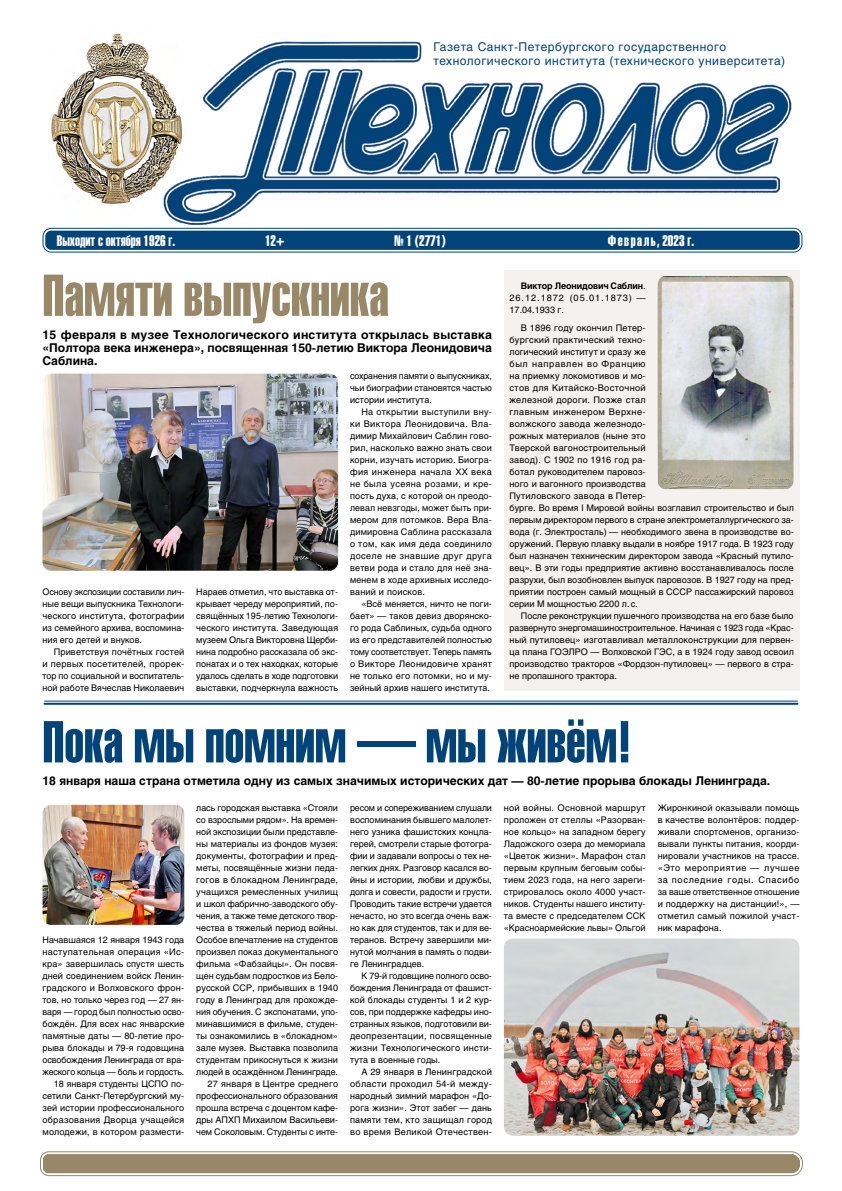
<style>
.page{position:relative;width:842px;height:1191px;background:#fff}
.page>*{position:absolute;margin:0;border:0;box-sizing:border-box;transform-origin:0 0}
.t1{font:58px "Helios Extra Compressed C";color:#024379}
.t2{font:58px "Helios Extra Compressed C";color:#988867}
.t3{font:15px "Helios Extra Compressed C";color:#fff}
.t4{font:15px "Helios Extra Compressed C";letter-spacing:.1em;color:#fff}
.t5{font:700 12px/13px "Helios C";color:#000;text-align:justify}
.t6{font:12px/14.4px "Helios C";letter-spacing:.04em;color:#024379}
.t7{font:9px/12px "Helios C";color:#000;text-align:justify}
.s1{font-weight:700}
</style>
<div class="page">
<img style="left:164px;top:41px;width:635px;height:192px">
<img style="left:51px;top:33px;width:133px;height:182px">
<div style="left:431px;top:39px;width:370px;height:32px;background:#fff"></div>
<svg style="left:40px;top:1151px;width:763px;height:25px;background:#a99b80"></svg>
<div style="left:504px;top:271px;width:295px;height:420px;background:#f4f1ee"></div>
<div style="left:46px;top:231px;width:753px;height:19px;background:#024379;border-radius:6px"></div>
<div style="left:43px;top:228px;width:759px;height:25px;border:1px solid #024379;border-radius:8px"></div>
<div style="left:46px;top:231px;width:753px;height:19px;border:3px solid #024379;border-radius:4px"></div>
<hr style="left:45px;top:701px;width:752px;height:1px;background:#024379">
<hr style="left:45px;top:703px;width:752px;height:2px;background:#024379">
<img style="left:43px;top:373px;width:295px;height:198px">
<img style="left:658px;top:276px;width:135px;height:213px">
<img style="left:43px;top:805px;width:141px;height:120px">
<img style="left:504px;top:938px;width:295px;height:197px">
<h3 class="t6" style="left:433px;top:40px;width:353px">Газета Санкт-Петербургского государственного технологического института (технического университета)</h3>
<h2 class="t3" style="left:57px;top:232px;width:120px">Выходит с октября 1926 г.</h2>
<h2 class="t3" style="left:265px;top:232px;width:21px">12+</h2>
<h2 class="t3" style="left:394px;top:232px;width:53px">№ 1 (2771)</h2>
<h2 class="t4" style="left:608px;top:232px;width:88px">Февраль, 2023г.</h2>
<h1 class="t2" style="left:43px;top:262px;width:348px">Памяти выпускника</h1>
<h3 class="t5" style="left:43px;top:328px;width:451px">15 февраля в музее Технологического института открылась выставка «Полтора века инженера», посвященная 150-летию Виктора Леонидовича Саблина.</h3>
<p class="t7" style="left:509px;top:280px;width:138px;text-indent:11px"><span class="s1">Виктор Леонидович Саблин</span>.<br>26.12.1872 (05.01.1873) — 17.04.1933 г.</p>
<p class="t7" style="left:509px;top:321px;width:286px;text-align:left;text-indent:11px">В 1896 году окончил Петер-<br>бургский практический техно-<br>логический институт и сразу же<br>был направлен во Францию<br>на приемку локомотивов и мо-<br>стов для Китайско-Восточной<br>железной дороги. Позже стал<br>главным инженером Верхне-<br>волжского завода железнодо-<br>рожных материалов (ныне это<br>Тверской вагоностроительный<br>завод). С 1902 по 1916 год ра-<br>ботал руководителем паровоз-<br>ного и вагонного производства<br>Путиловского завода в Петер-<br>бурге. Во время I Мировой войны возглавил строительство и был первым директором первого в стране электрометаллургического за&shy;вода (г. Электросталь) — необходимого звена в производстве во&shy;оружений. Первую плавку выдали в ноябре 1917 года. В 1923 году был назначен техническим директором завода «Красный путило&shy;вец». В эти годы предприятие активно восстанавливалось после разрухи, был возобновлен выпуск паровозов. В 1927 году на пред&shy;приятии построен самый мощный в СССР пассажирский паровоз серии М мощностью 2200 л.с.</p>
<p class="t7" style="left:509px;top:609px;width:286px;text-indent:11px">После реконструкции пушечного производства на его базе было развернуто энергомашиностроительное. Начиная с 1923 года «Крас&shy;ный путиловец» изготавливал металлоконструкции для первен&shy;ца плана ГОЭЛРО — Волховской ГЭС, а в 1924 году завод освоил производство тракторов «Фордзон-путиловец» — первого в стра&shy;не пропашного трактора.</p>
<p class="t7" style="left:350px;top:369px;width:143px">сохранения памяти о выпускниках, чьи биографии становятся частью истории института.</p>
<p class="t7" style="left:350px;top:405px;width:143px;text-indent:11px">На открытии выступили вну&shy;ки Виктора Леонидовича. Вла&shy;димир Михайлович Саблин гово&shy;рил, насколько важно знать свои корни, изучать историю. Биогра&shy;фия инженера начала XX века не была усеяна розами, и кре&shy;пость духа, с которой он преодо&shy;левал невзгоды, может быть при&shy;мером для потомков. Вера Вла&shy;димировна Саблина рассказала о том, как имя деда соединило доселе не знавшие друг друга ветви рода и стало для неё зна&shy;менем в ходе архивных исследо&shy;ваний и поисков.</p>
<p class="t7" style="left:350px;top:597px;width:143px;text-indent:11px">«Всё меняется, ничто не поги&shy;бает» — таков девиз дворянско&shy;го рода Саблиных, судьба одного из его представителей полностью тому соответствует. Теперь память о Викторе Леонидовиче хранят не только его потомки, но и му&shy;зейный архив нашего института.</p>
<h1 class="t1" style="left:43px;top:708px;width:591px">Пока мы помним — мы живём!</h1>
<h3 class="t5" style="left:43px;top:774px;width:729px">18 января наша страна отметила одну из самых значимых исторических дат — 80-летие прорыва блокады Ленинграда.</h3>
<p class="t7" style="left:43px;top:585px;width:143px">Основу экспозиции составили лич&shy;ные вещи выпускника Технологи&shy;ческого института, фотографии из семейного архива, воспомина&shy;ния его детей и внуков.</p>
<p class="t7" style="left:43px;top:645px;width:143px;text-indent:11px">Приветствуя почётных гостей и первых посетителей, прорек&shy;тор по социальной и воспитатель&shy;ной работе Вячеслав Николаевич</p>
<p class="t7" style="left:196px;top:585px;width:143px">Нараев отметил, что выставка от&shy;крывает череду мероприятий, по&shy;свящённых 195-летию Технологи&shy;ческого института. Заведующая музеем Ольга Викторовна Щерби&shy;нина подробно рассказала об экс&shy;понатах и о тех находках, которые удалось сделать в ходе подготовки выставки, подчеркнула важность</p>
<p class="t7" style="left:43px;top:933px;width:143px;text-align:right">Начавшаяся 12 января 1943 года наступательная операция «Ис&shy;кра» завершилась спустя шесть дней соединением войск Ленин&shy;градского и Волховского фрон&shy;тов, но только через год — 27 ян&shy;варя — город был полностью осво&shy;бождён. Для всех нас январские памятные даты — 80-летие про&shy;рыва блокады и 79-я годовщина освобождения Ленинграда от вра&shy;жеского кольца — боль и гордость.<br>18 января студенты ЦСПО по&shy;сетили Санкт-Петербургский му&shy;зей истории профессионального образования Дворца учащейся молодежи, в котором размести-</p>
<p class="t7" style="left:196px;top:801px;width:143px;text-align:right">лась городская выставка «Стояли со взрослыми рядом». На времен&shy;ной экспозиции были представле&shy;ны материалы из фондов музея: документы, фотографии и пред&shy;меты, посвящённые жизни педа&shy;гогов в блокадном Ленинграде, учащихся ремесленных училищ и школ фабрично-заводского обу&shy;чения, а также теме детского твор&shy;чества в тяжелый период войны.<br>Особое впечатление на студентов произвел показ документального фильма «Фабзайцы». Он посвя&shy;щен судьбам подростков из Бело&shy;русской ССР, прибывших в 1940 году в Ленинград для прохожде&shy;ния обучения. С экспонатами, упо&shy;минавшимися в фильме, студен&shy;ты ознакомились в «блокадном» зале музея. Выставка позволила студентам прикоснуться к жизни людей в осаждённом Ленинграде.<br>27 января в Центре среднего профессионального образования прошла встреча с доцентом кафе&shy;дры АПХП Михаилом Васильеви&shy;чем Соколовым. Студенты с инте-</p>
<p class="t7" style="left:350px;top:801px;width:143px">ресом и сопереживанием слушали воспоминания бывшего малолет&shy;него узника фашистских концла&shy;герей, смотрели старые фотогра&shy;фии и задавали вопросы о тех не&shy;легких днях. Разговор касался во&shy;йны и истории, любви и дружбы, долга и совести, радости и грусти.<br>Проводить такие встречи удается нечасто, но это всегда очень важ&shy;но как для студентов, так и для ве&shy;теранов. Встречу завершили ми&shy;нутой молчания в память о подви&shy;ге Ленинградцев.</p>
<p class="t7" style="left:350px;top:969px;width:143px;text-indent:11px">К 79‑й годовщине полного осво&shy;бождения Ленинграда от фашист&shy;кой блокады студенты 1 и 2 кур&shy;сов, при поддержке кафедры ино&shy;странных языков, подготовили ви&shy;деопрезентации, посвященные жизни Технологического инсти&shy;тута в военные годы.</p>
<p class="t7" style="left:350px;top:1065px;width:143px;text-indent:11px">А 29 января в Ленинградской области проходил 54-й между&shy;народный зимний марафон «До&shy;рога жизни». Этот забег — дань памяти тем, кто защищал город во время Великой Отечествен-</p>
<p class="t7" style="left:504px;top:801px;width:143px">ной войны. Основной маршрут проложен от стеллы «Разорван&shy;ное кольцо» на западном берегу Ладожского озера до мемориала «Цветок жизни». Марафон стал первым крупным беговым собы&shy;тием 2023 года, на него зареги&shy;стрировалось около 4000 участ&shy;ников. Студенты нашего институ&shy;та вместе с председателем ССК «Красноармейские львы» Ольгой</p>
<p class="t7" style="left:658px;top:801px;width:143px">Жиронкиной оказывали помощь в качестве волонтёров: поддер&shy;живали спортсменов, организо&shy;вывали пункты питания, коорди&shy;нировали участников на трассе. «Это мероприятие — лучшее за последние годы. Спасибо за ваше ответственное отношение и поддержку на дистанции!», — отметил самый пожилой участ&shy;ник марафона.</p>
</div>
